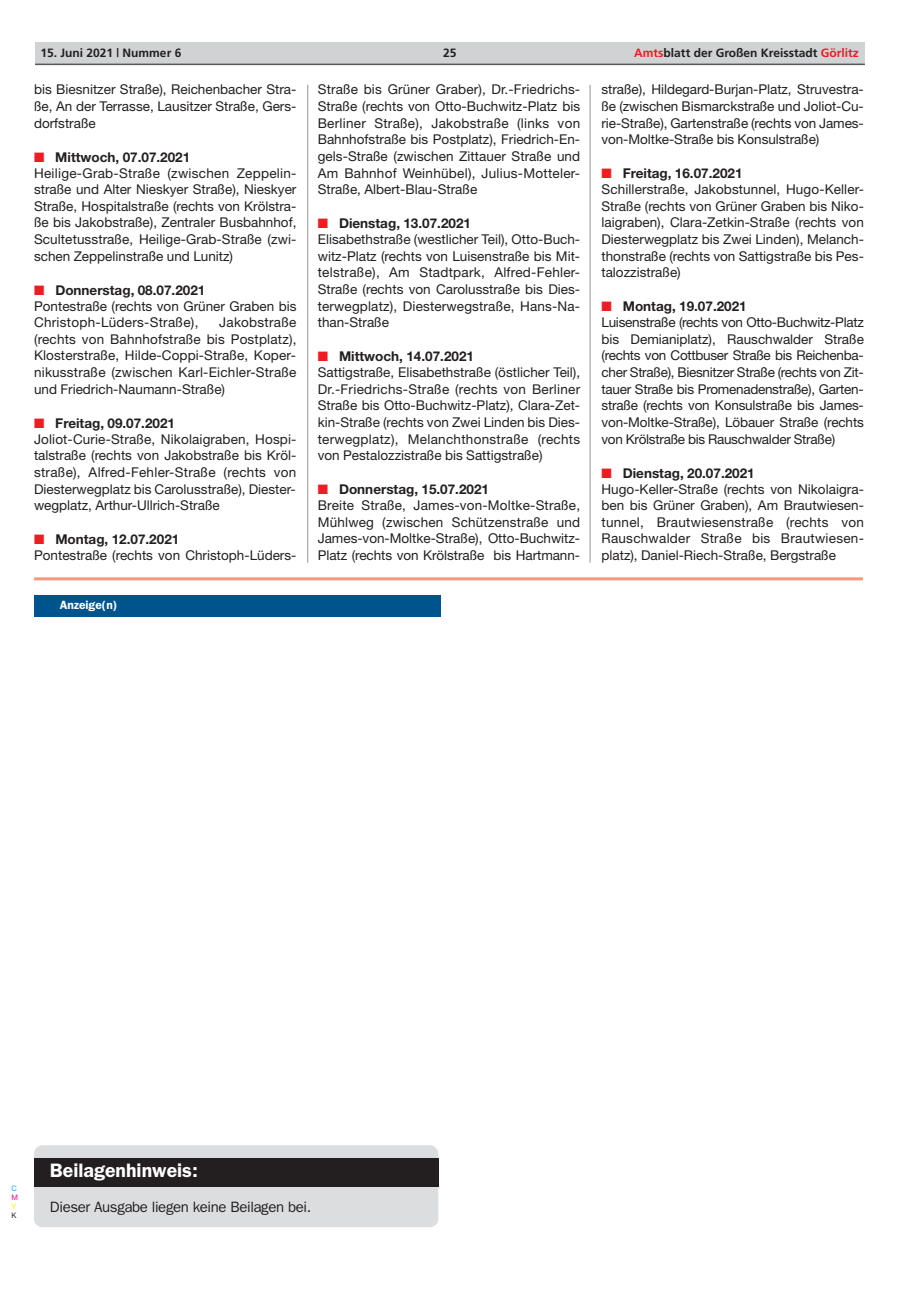
<style>
.page{position:relative;width:915px;height:1293px;background:#fff}
.page>*{position:absolute;margin:0;border:0;box-sizing:border-box;transform-origin:0 0}
.t1{font:600 19.5px "Franklin Gothic";color:#fff}
.t2{font:15px "Franklin Gothic";letter-spacing:-.025em;color:#231f20}
.t3{font:13.5px/16.5px "Helvetica Neue";color:#231f20}
.t4{font:13.5px/16.5px "Helvetica Neue";letter-spacing:-.02em;color:#231f20}
.t5{font:700 12px "Frutiger";color:#231f20}
.t6{font:600 12px "Franklin Gothic";color:#fff}
.t7{font:7.5px "Helvetica Neue";color:#00aeef}
.t8{font:7.5px "Helvetica Neue";color:#ed028c}
.t9{font:7.5px "Helvetica Neue";color:#fff101}
.t10{font:7.5px "Helvetica Neue";color:#231f20}
.s1{color:#ee1d23}
.s2{font-weight:700}
</style>
<div class="page">
<div style="left:35px;top:43px;width:829px;height:21px;background:#d1d2d4"></div>
<hr style="left:35px;top:64px;width:829px;height:1px;background:#57585a">
<hr style="left:307px;top:85px;width:1px;height:478px;background:#939598">
<hr style="left:589px;top:85px;width:1px;height:478px;background:#939598">
<hr style="left:34px;top:577px;width:828px;height:3px;background:#f6977a">
<div style="left:34px;top:1145px;width:404px;height:82px;background:#dcdddf;border-radius:9px"></div>
<div style="left:34px;top:1158px;width:404px;height:28px;background:#231f20"></div>
<div style="left:34px;top:595px;width:406px;height:21px;background:#00548e"></div>
<p class="t5" style="left:40px;top:48px;width:142px">15. Juni 2021 | Nummer 6</p>
<p class="t5" style="left:443px;top:48px;width:15px">25</p>
<p class="t5" style="left:634px;top:48px;width:226px"><span class="s1">Amts</span>blatt der Großen Kreisstadt <span class="s1">Görlitz</span></p>
<p class="t3" style="left:34px;top:83px;width:264px;text-align:justify">bis Biesnitzer Straße), Reichenbacher Stra&shy;ße, An der Terrasse, Lausitzer Straße, Gers&shy;dorfstraße</p>
<p class="t3" style="left:34px;top:150px;width:264px"><span class="s1">■</span> <span class="s2">Mittwoch, 07.07.2021<br></span>Heilige-Grab-Straße (zwischen Zeppelin&shy;straße und Alter Nieskyer Straße), Nieskyer Straße, Hospitalstraße (rechts von Krölstra&shy;ße bis Jakobstraße), Zentraler Busbahnhof, Scultetusstraße, Heilige-Grab-Straße (zwi&shy;schen Zeppelinstraße und Lunitz)</p>
<p class="t3" style="left:34px;top:283px;width:264px"><span class="s1">■</span> <span class="s2">Donnerstag, 08.07.2021<br></span>Pontestraße (rechts von Grüner Graben bis<br>Christoph-Lüders-Straße),</p>
<p class="t3" style="left:317px;top:83px;width:264px;text-align:justify">Straße bis Grüner Graber), Dr.-Friedrichs-Straße (rechts von Otto-Buchwitz-Platz bis Berliner Straße), Jakobstraße (links von Bahnhofstraße bis Postplatz), Friedrich-En&shy;gels-Straße (zwischen Zittauer Straße und Am Bahnhof Weinhübel), Julius-Motteler-Straße, Albert-Blau-Straße</p>
<p class="t3" style="left:317px;top:216px;width:264px"><span class="s1">■</span> <span class="s2">Dienstag, 13.07.2021<br></span>Elisabethstraße (westlicher Teil), Otto-Buch&shy;witz-Platz (rechts von Luisenstraße bis Mit&shy;telstraße), Am Stadtpark, Alfred-Fehler-Straße (rechts von Carolusstraße bis Dies&shy;terwegplatz), Diesterwegstraße, Hans-Na&shy;than-Straße</p>
<p class="t3" style="left:317px;top:349px;width:264px"><span class="s1">■</span> <span class="s2">Mittwoch, 14.07.2021<br></span>Sattigstraße, Elisabethstraße (östlicher Teil), Dr.-Friedrichs-Straße (rechts von Berliner Straße bis Otto-Buchwitz-Platz), Clara-Zet&shy;kin-Straße (rechts von Zwei Linden bis Dies&shy;terwegplatz), Melanchthonstraße (rechts von Pestalozzistraße bis Sattigstraße)</p>
<p class="t3" style="left:317px;top:482px;width:264px"><span class="s1">■</span> <span class="s2">Donnerstag, 15.07.2021<br></span>Breite Straße, James-von-Moltke-Straße, Mühlweg (zwischen Schützenstraße und James-von-Moltke-Straße), Otto-Buchwitz-Platz (rechts von Krölstraße bis Hartmann-</p>
<p class="t3" style="left:601px;top:83px;width:264px;text-align:justify">straße), Hildegard-Burjan-Platz, Struvestra&shy;ße (zwischen Bismarckstraße und Joliot-Cu&shy;rie-Straße), Gartenstraße (rechts von James&shy;von-Moltke-Straße bis Konsulstraße)</p>
<p class="t3" style="left:601px;top:166px;width:264px"><span class="s1">■</span> <span class="s2">Freitag, 16.07.2021<br></span>Schillerstraße, Jakobstunnel, Hugo-Keller-Straße (rechts von Grüner Graben bis Niko&shy;laigraben), Clara-Zetkin-Straße (rechts von Diesterwegplatz bis Zwei Linden), Melanch&shy;thonstraße (rechts von Sattigstraße bis Pes&shy;talozzistraße)</p>
<p class="t4" style="left:601px;top:299px;width:264px"><span class="s1">■</span> <span class="s2">Montag, 19.07.2021<br></span>Luisenstraße (rechts von Otto-Buchwitz-Platz bis Demianiplatz), Rauschwalder Straße (rechts von Cottbuser Straße bis Reichenba&shy;cher Straße), Biesnitzer Straße (rechts von Zit&shy;tauer Straße bis Promenadenstraße), Garten&shy;straße (rechts von Konsulstraße bis James&shy;von-Moltke-Straße), Löbauer Straße (rechts von Krölstraße bis Rauschwalder Straße)</p>
<p class="t3" style="left:601px;top:466px;width:264px"><span class="s1">■</span> <span class="s2">Dienstag, 20.07.2021<br></span>Hugo-Keller-Straße (rechts von Nikolaigra&shy;ben bis Grüner Graben), Am Brautwiesen&shy;tunnel, Brautwiesenstraße (rechts von Rauschwalder Straße bis Brautwiesen&shy;platz), Daniel-Riech-Straße, Bergstraße</p>
<p class="t3" style="left:34px;top:315px;width:264px;text-align:justify;text-indent:185px">Jakobstraße (rechts von Bahnhofstraße bis Postplatz), Klosterstraße, Hilde-Coppi-Straße, Koper&shy;nikusstraße (zwischen Karl-Eichler-Straße und Friedrich-Naumann-Straße)</p>
<p class="t3" style="left:34px;top:416px;width:264px"><span class="s1">■</span> <span class="s2">Freitag, 09.07.2021<br></span>Joliot-Curie-Straße, Nikolaigraben, Hospi&shy;talstraße (rechts von Jakobstraße bis Kröl&shy;straße), Alfred-Fehler-Straße (rechts von Diesterwegplatz bis Carolusstraße), Diester&shy;wegplatz, Arthur-Ullrich-Straße</p>
<p class="t3" style="left:34px;top:532px;width:264px;line-height:16px"><span class="s1">■</span> <span class="s2">Montag, 12.07.2021<br></span>Pontestraße (rechts von Christoph-Lüders-</p>
<p class="t6" style="left:60px;top:600px;width:59px">Anzeige(n)</p>
<p class="t7" style="left:11px;top:1185px;width:7px">C</p>
<p class="t8" style="left:11px;top:1194px;width:8px">M</p>
<p class="t9" style="left:11px;top:1203px;width:6px">Y</p>
<p class="t10" style="left:11px;top:1212px;width:7px">K</p>
<h1 class="t1" style="left:50px;top:1163px;width:149px">Beilagenhinweis:</h1>
<p class="t2" style="left:50px;top:1201px;width:263px">Dieser Ausgabe liegen keine Beilagen bei.</p>
</div>
